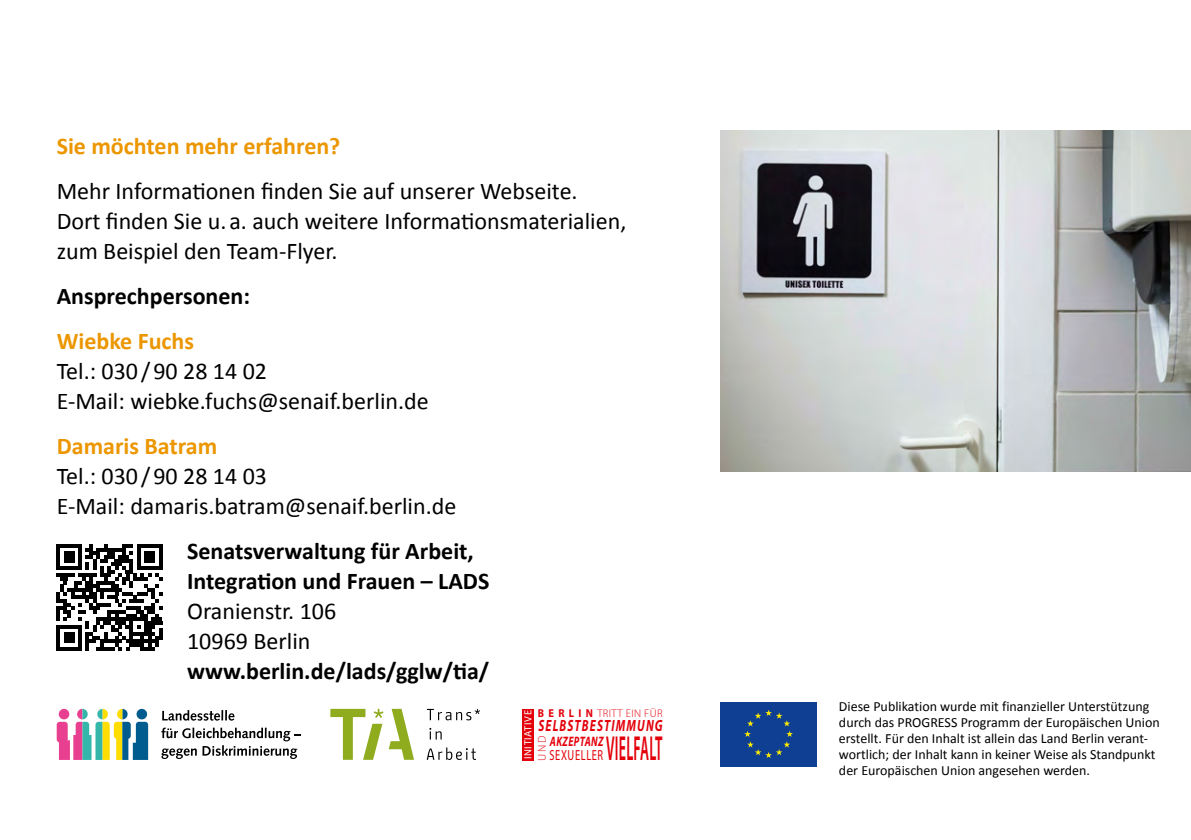
<style>
.page{position:relative;width:1191px;height:840px;background:#fff}
.page>*{position:absolute;margin:0;border:0;box-sizing:border-box;transform-origin:0 0}
.t1{font:600 34.8px "Myriad Pro";letter-spacing:.02em;color:#e3000b;scale:.4 1}
.t2{font:24px/30px "Calibri";color:#000}
.t3{font:700 24px/30px "Calibri";color:#000}
.t4{font:700 24px "Calibri";color:#ec9600}
.t5{font:italic 700 16.4px "Myriad Pro";letter-spacing:.1em;color:#e3000b;scale:.71 1}
.t6{font:14.6px "Myriad Pro";letter-spacing:.06em;color:#e3000b;scale:.71 1}
.t7{font:14px/16px "Calibri";color:#000}
.t8{font:italic 700 13.8px "Myriad Pro";letter-spacing:.04em;color:#e3000b;scale:.71 1}
.t9{font:300 11.4px "Myriad Pro";color:#e3000b}
.t10{font:300 11px "Myriad Pro";letter-spacing:.035em;color:#e3000b}
.t11{font:10.4px "Myriad Pro";letter-spacing:.055em;color:#fff}
.s1{font-weight:700;color:#ec9600}
.s2{font-weight:400}
.s3{font-weight:700;font-size:11.4px}
</style>
<div class="page">
<img style="left:720px;top:130px;width:471px;height:341px">
<svg style="left:56px;top:544px;width:106px;height:106px"></svg>
<hr style="left:137px;top:544px;width:25px;height:3px;background:#000">
<svg style="left:57px;top:708px;width:91px;height:51px"></svg>
<div style="left:136px;top:708px;width:11px;height:11px;background:#005b8e;border-radius:50%"></div>
<svg style="left:161px;top:727px;width:140px;height:31px"></svg>
<svg style="left:162px;top:710px;width:72px;height:10px"></svg>
<svg style="left:427px;top:708px;width:53px;height:12px"></svg>
<svg style="left:429px;top:727px;width:13px;height:12px"></svg>
<svg style="left:427px;top:747px;width:49px;height:12px"></svg>
<svg style="left:389px;top:708px;width:25px;height:51px"></svg>
<svg style="left:330px;top:708px;width:53px;height:51px"></svg>
<div style="left:522px;top:708px;width:12px;height:51px;background:#e3000b"></div>
<div style="left:718px;top:699px;width:100px;height:68px;background:linear-gradient(to right,#0f3f93,#0f3f93)"></div>
<div style="left:720px;top:701px;width:97px;height:64px;background:#0f3f93"></div>
<svg style="left:744px;top:710px;width:49px;height:47px"></svg>
<h3 class="t4" style="left:57px;top:130px;width:285px">Sie möchten mehr erfahren?</h3>
<p class="t2" style="left:57px;top:176px;width:571px">Mehr Informationen finden Sie auf unserer Webseite.<br>Dort finden Sie u. a. auch weitere Informationsmaterialien, zum Beispiel den Team-Flyer.</p>
<h3 class="t3" style="left:57px;top:281px;width:195px">Ansprechpersonen:</h3>
<p class="t2" style="left:57px;top:326px;width:373px"><span class="s1">Wiebke Fuchs<br></span>Tel.: 030 / 90 28 14 02<br>E-Mail: wiebke.fuchs@senaif.berlin.de</p>
<p class="t2" style="left:57px;top:431px;width:401px"><span class="s1">Damaris Batram<br></span>Tel.: 030 / 90 28 14 03<br>E-Mail: damaris.batram@senaif.berlin.de</p>
<p class="t3" style="left:187px;top:536px;width:304px">Senatsverwaltung für Arbeit,<br>Integration und Frauen – LADS<br><span class="s2">Oranienstr. 106<br>10969 Berlin </span>www.berlin.de/lads/gglw/tia/</p>
<p class="t5" style="left:538px;top:714px;width:177px">SELBSTBESTIMMUNG</p>
<p class="t11" style="left:521px;top:758px;width:50px;rotate:-90deg">INITIATIVE</p>
<p class="t7" style="left:839px;top:697px;width:322px">Diese Publikation wurde mit finanzieller Unterstützung durch das PROGRESS Programm der Europäischen Union erstellt. Für den Inhalt ist allein das Land Berlin verant&shy;wortlich; der Inhalt kann in keiner Weise als Standpunkt der Europäischen Union angesehen werden.</p>
<p class="t10" style="left:538px;top:706px;width:126px"><span class="s3">B E R L I N</span> TRITT EIN FÜR</p>
<p class="t8" style="left:550px;top:731px;width:77px">AKZEPTANZ</p>
<p class="t9" style="left:535px;top:760px;width:27px;rotate:-90deg">UND</p>
<p class="t1" style="left:606px;top:725px;width:143px">VIELFALT</p>
<p class="t6" style="left:549px;top:745px;width:77px">SEXUELLER</p>
</div>
